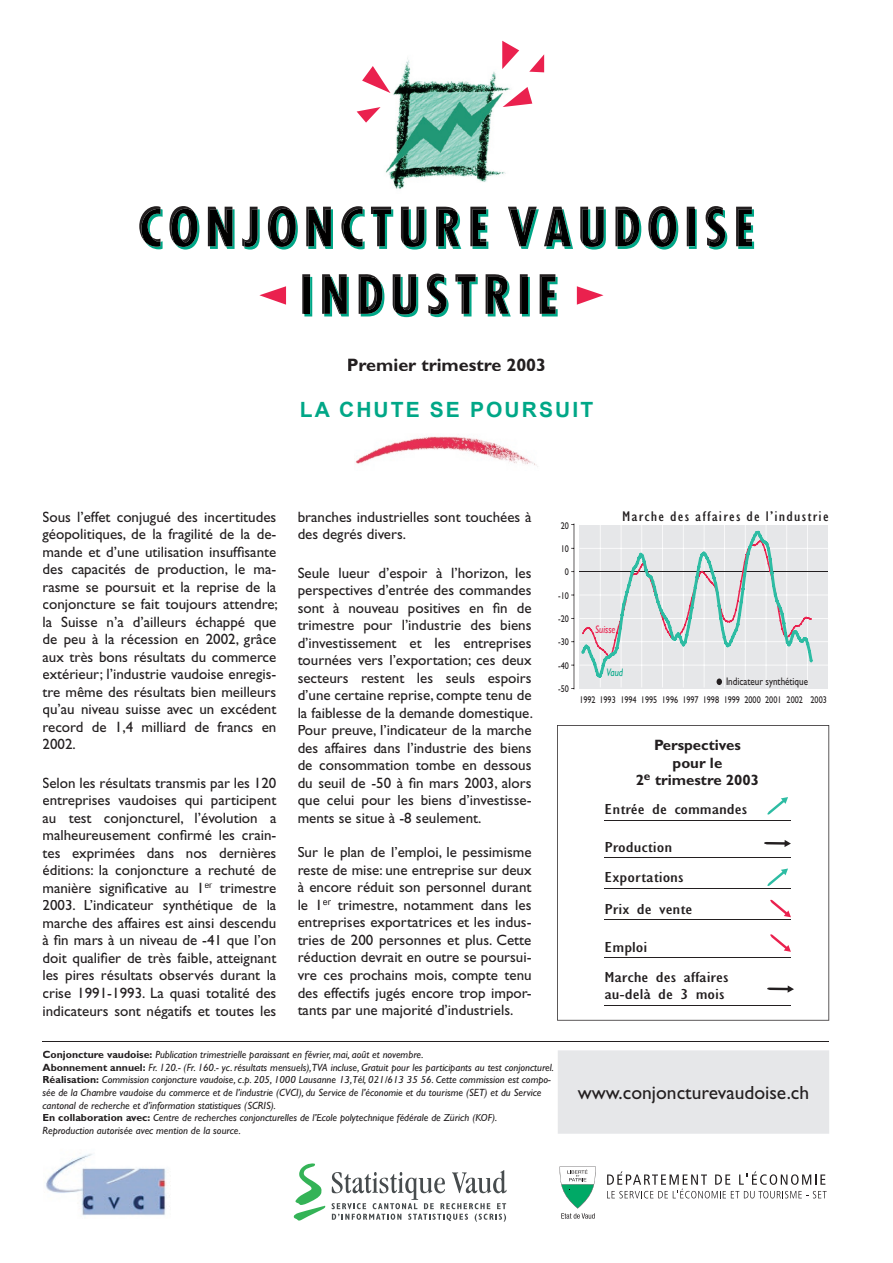
<style>
.page{position:relative;width:893px;height:1263px;background:#fff}
.page>*{position:absolute;margin:0;border:0;box-sizing:border-box;transform-origin:0 0}
.t1{font:700 21px "Arial";letter-spacing:.1em;color:#00a787}
.t2{font:19.5px "Gill Sans";color:#231f20}
.t3{font:700 18px "Gill Sans";color:#231f20}
.t4{font:15px/17.5px "Gill Sans";color:#231f20;text-align:justify}
.t5{font:condensed 15px/16.8px "Gill Sans";color:#231f20;scale:1.48 1}
.t6{font:700 15px/17.7px "Gill Sans";color:#231f20;text-align:center}
.t7{font:condensed 14.4px "Gill Sans";letter-spacing:.065em;color:#231f20;scale:1.25 1}
.t8{font:700 12px "Gill Sans";color:#231f20}
.t9{font:10.95px "Gill Sans";color:#231f20;scale:.83 1}
.t10{font:italic 10.95px "Gill Sans";color:#ea214e;scale:.82 1}
.t11{font:italic 10.95px "Gill Sans";color:#00a787;scale:.82 1}
.t12{font:italic 10.5px/12.6px "Gill Sans";color:#231f20}
.t13{font:9.9px "Gill Sans";color:#231f20;scale:.83 1}
.t14{font:8.7px "Arial";color:#231f20}
.s1{font-weight:700;font-style:normal}
</style>
<div class="page">
<img style="left:355px;top:436px;width:183px;height:31px">
<img style="left:356px;top:50px;width:189px;height:139px">
<svg style="left:502px;top:41px;width:17px;height:28px"></svg>
<svg style="left:529px;top:54px;width:15px;height:18px"></svg>
<svg style="left:357px;top:107px;width:24px;height:16px"></svg>
<svg style="left:362px;top:66px;width:28px;height:27px"></svg>
<svg style="left:503px;top:87px;width:29px;height:20px"></svg>
<svg style="left:139px;top:206px;width:24px;height:43px"></svg>
<svg style="left:169px;top:206px;width:30px;height:44px"></svg>
<svg style="left:208px;top:207px;width:27px;height:42px"></svg>
<svg style="left:242px;top:207px;width:18px;height:43px"></svg>
<svg style="left:268px;top:206px;width:30px;height:44px"></svg>
<svg style="left:306px;top:207px;width:27px;height:42px"></svg>
<svg style="left:341px;top:206px;width:24px;height:43px"></svg>
<svg style="left:371px;top:207px;width:22px;height:42px"></svg>
<svg style="left:401px;top:207px;width:25px;height:43px"></svg>
<svg style="left:436px;top:207px;width:25px;height:42px"></svg>
<svg style="left:470px;top:207px;width:18px;height:42px"></svg>
<svg style="left:508px;top:207px;width:65px;height:42px"></svg>
<svg style="left:580px;top:207px;width:26px;height:43px"></svg>
<svg style="left:615px;top:207px;width:26px;height:42px"></svg>
<svg style="left:648px;top:206px;width:30px;height:44px"></svg>
<svg style="left:687px;top:207px;width:10px;height:42px"></svg>
<div style="left:689px;top:209px;width:6px;height:37px;background:#000"></div>
<svg style="left:706px;top:206px;width:21px;height:44px"></svg>
<svg style="left:736px;top:207px;width:18px;height:42px"></svg>
<svg style="left:259px;top:286px;width:27px;height:19px"></svg>
<svg style="left:302px;top:274px;width:10px;height:42px"></svg>
<div style="left:304px;top:277px;width:6px;height:37px;background:#000"></div>
<svg style="left:322px;top:274px;width:27px;height:42px"></svg>
<svg style="left:359px;top:274px;width:25px;height:42px"></svg>
<svg style="left:393px;top:274px;width:25px;height:43px"></svg>
<svg style="left:427px;top:274px;width:22px;height:43px"></svg>
<svg style="left:455px;top:274px;width:23px;height:42px"></svg>
<svg style="left:486px;top:274px;width:25px;height:42px"></svg>
<svg style="left:520px;top:274px;width:10px;height:42px"></svg>
<div style="left:522px;top:277px;width:6px;height:37px;background:#000"></div>
<svg style="left:540px;top:274px;width:18px;height:42px"></svg>
<svg style="left:577px;top:286px;width:26px;height:19px"></svg>
<hr style="left:574px;top:523px;width:1px;height:166px;background:#231f20">
<div style="left:579px;top:525px;width:249px;height:163px;background:#e6e7e9"></div>
<hr style="left:579px;top:665px;width:249px;height:1px;background:#fff">
<hr style="left:579px;top:641px;width:249px;height:1px;background:#fff">
<hr style="left:579px;top:618px;width:249px;height:1px;background:#fff">
<hr style="left:579px;top:595px;width:249px;height:1px;background:#fff">
<hr style="left:579px;top:548px;width:249px;height:1px;background:#fff">
<hr style="left:600px;top:524px;width:1px;height:163px;background:#fff">
<hr style="left:621px;top:524px;width:1px;height:163px;background:#fff">
<hr style="left:641px;top:524px;width:1px;height:163px;background:#fff">
<hr style="left:662px;top:524px;width:1px;height:163px;background:#fff">
<hr style="left:683px;top:524px;width:1px;height:163px;background:#fff">
<hr style="left:704px;top:524px;width:1px;height:163px;background:#fff">
<hr style="left:724px;top:524px;width:1px;height:163px;background:#fff">
<hr style="left:745px;top:524px;width:1px;height:163px;background:#fff">
<hr style="left:766px;top:524px;width:1px;height:163px;background:#fff">
<hr style="left:786px;top:524px;width:1px;height:163px;background:#fff">
<hr style="left:807px;top:524px;width:1px;height:163px;background:#fff">
<hr style="left:579px;top:571px;width:249px;height:1px;background:#231f20">
<svg style="left:581px;top:531px;width:232px;height:154px"></svg>
<svg style="left:557px;top:725px;width:272px;height:295px"></svg>
<svg style="left:293px;top:1163px;width:32px;height:58px"></svg>
<svg style="left:332px;top:1170px;width:174px;height:52px"></svg>
<svg style="left:560px;top:1166px;width:36px;height:53px"></svg>
<svg style="left:607px;top:1171px;width:220px;height:27px"></svg>
<img style="left:46px;top:1153px;width:124px;height:63px">
<div style="left:558px;top:1050px;width:271px;height:84px;background:#e6e7e9"></div>
<div style="left:578px;top:1086px;width:230px;height:18px;background:#e6e7e9"></div>
<hr style="left:43px;top:1042px;width:786px;height:1px;background:#231f20">
<p class="t3" style="left:347px;top:354px;width:201px">Premier trimestre 2003</p>
<h1 class="t1" style="left:300px;top:395px;width:295px">LA CHUTE SE POURSUIT</h1>
<p class="t4" style="left:43px;top:508px;width:237px">Sous l’effet conjugué des incertitudes géopolitiques, de la fragilité de la de&shy;mande et d’une utilisation insuffisante des capacités de production, le ma&shy;rasme se poursuit et la reprise de la conjoncture se fait toujours attendre; la Suisse n’a d’ailleurs échappé que de peu à la récession en 2002, grâce aux très bons résultats du commerce extérieur; l’industrie vaudoise enregis&shy;tre même des résultats bien meilleurs qu’au niveau suisse avec un excédent record de 1,4 milliard de francs en 2002.</p>
<p class="t4" style="left:43px;top:774px;width:235px">Selon les résultats transmis par les 120 entreprises vaudoises qui participent au test conjoncturel, l’évolution a malheureusement confirmé les crain&shy;tes exprimées dans nos dernières éditions: la conjoncture a rechuté de manière significative au 1<sup>er</sup> trimestre 2003. L’indicateur synthétique de la marche des affaires est ainsi descendu à fin mars à un niveau de -41 que l’on doit qualifier de très faible, atteignant les pires résultats observés durant la crise 1991-1993. La quasi totalité des indicateurs sont négatifs et toutes les</p>
<p class="t4" style="left:298px;top:508px;width:235px">branches industrielles sont touchées à des degrés divers.</p>
<p class="t4" style="left:298px;top:564px;width:237px">Seule lueur d’espoir à l’horizon, les perspectives d’entrée des commandes sont à nouveau positives en fin de trimestre pour l’industrie des biens d’investissement et les entreprises tournées vers l’exportation; ces deux secteurs restent les seuls espoirs d’une certaine reprise, compte tenu de la faiblesse de la demande domestique.<br>Pour preuve, l’indicateur de la marche des affaires dans l’industrie des biens de consommation tombe en dessous du seuil de -50 à fin mars 2003, alors que celui pour les biens d’investisse&shy;ments se situe à -8 seulement.</p>
<p class="t4" style="left:298px;top:844px;width:235px">Sur le plan de l’emploi, le pessimisme reste de mise: une entreprise sur deux à encore réduit son personnel durant le 1 trimestre, notamment dans les</p>
<p class="t14" style="left:323px;top:896px;width:9px">er</p>
<p class="t4" style="left:298px;top:914px;width:235px">entreprises exportatrices et les indus&shy;tries de 200 personnes et plus. Cette réduction devrait en outre se poursui&shy;vre ces prochains mois, compte tenu des effectifs jugés encore trop impor&shy;tants par une majorité d’industriels.</p>
<p class="t13" style="left:561px;top:520px;width:11px">20</p>
<p class="t13" style="left:561px;top:543px;width:11px">10</p>
<p class="t13" style="left:565px;top:566px;width:6px">0</p>
<p class="t13" style="left:558px;top:590px;width:15px">-10</p>
<p class="t13" style="left:558px;top:613px;width:15px">-20</p>
<p class="t13" style="left:558px;top:636px;width:15px">-30</p>
<p class="t13" style="left:558px;top:660px;width:15px">-40</p>
<p class="t13" style="left:558px;top:683px;width:15px">-50</p>
<p class="t7" style="left:622px;top:508px;width:167px">Marche des affaires de l’industrie</p>
<p class="t10" style="left:595px;top:623px;width:26px">Suisse</p>
<p class="t11" style="left:607px;top:666px;width:22px">Vaud</p>
<p class="t9" style="left:726px;top:675px;width:100px">Indicateur synthétique</p>
<p class="t13" style="left:579px;top:694px;width:300px">1992 1993 1994 1995 1996 1997 1998 1999 2000 2001 2002 2003</p>
<p class="t6" style="left:636px;top:736px;width:125px">Perspectives pour le<br>2 trimestre 2003</p>
<p class="t8" style="left:644px;top:769px;width:8px">e</p>
<p class="t5" style="left:604px;top:801px;width:98px">Entrée de commandes</p>
<p class="t5" style="left:604px;top:839px;width:47px">Production</p>
<p class="t5" style="left:604px;top:862px;width:61px;line-height:31.2px">Exportations<br>Prix de vente</p>
<p class="t5" style="left:605px;top:939px;width:30px">Emploi</p>
<p class="t5" style="left:604px;top:969px;width:85px">Marche des affaires au-delà de 3 mois</p>
<p class="t12" style="left:43px;top:1048px;width:513px"><span class="s1">Conjoncture vaudoise:</span> Publication trimestrielle paraissant en février, mai, août et novembre.<br><span class="s1">Abonnement annuel:</span> Fr. 120.- (Fr. 160.- yc. résultats mensuels),TVA incluse, Gratuit pour les participants au test conjoncturel.<br><span class="s1">Réalisation:</span> Commission conjoncture vaudoise, c.p. 205, 1000 Lausanne 13,Tél, 021/613 35 56. Cette commission est compo&shy;sée de la Chambre vaudoise du commerce et de l’industrie (CVCI), du Service de l’économie et du tourisme (SET) et du Service cantonal de recherche et d’information statistiques (SCRIS).<br><span class="s1">En collaboration avec:</span> Centre de recherches conjoncturelles de l’Ecole polytechnique fédérale de Zürich (KOF).<br>Reproduction autorisée avec mention de la source.</p>
<h2 class="t2" style="left:578px;top:1081px;width:233px">www.conjoncturevaudoise.ch</h2>
</div>
